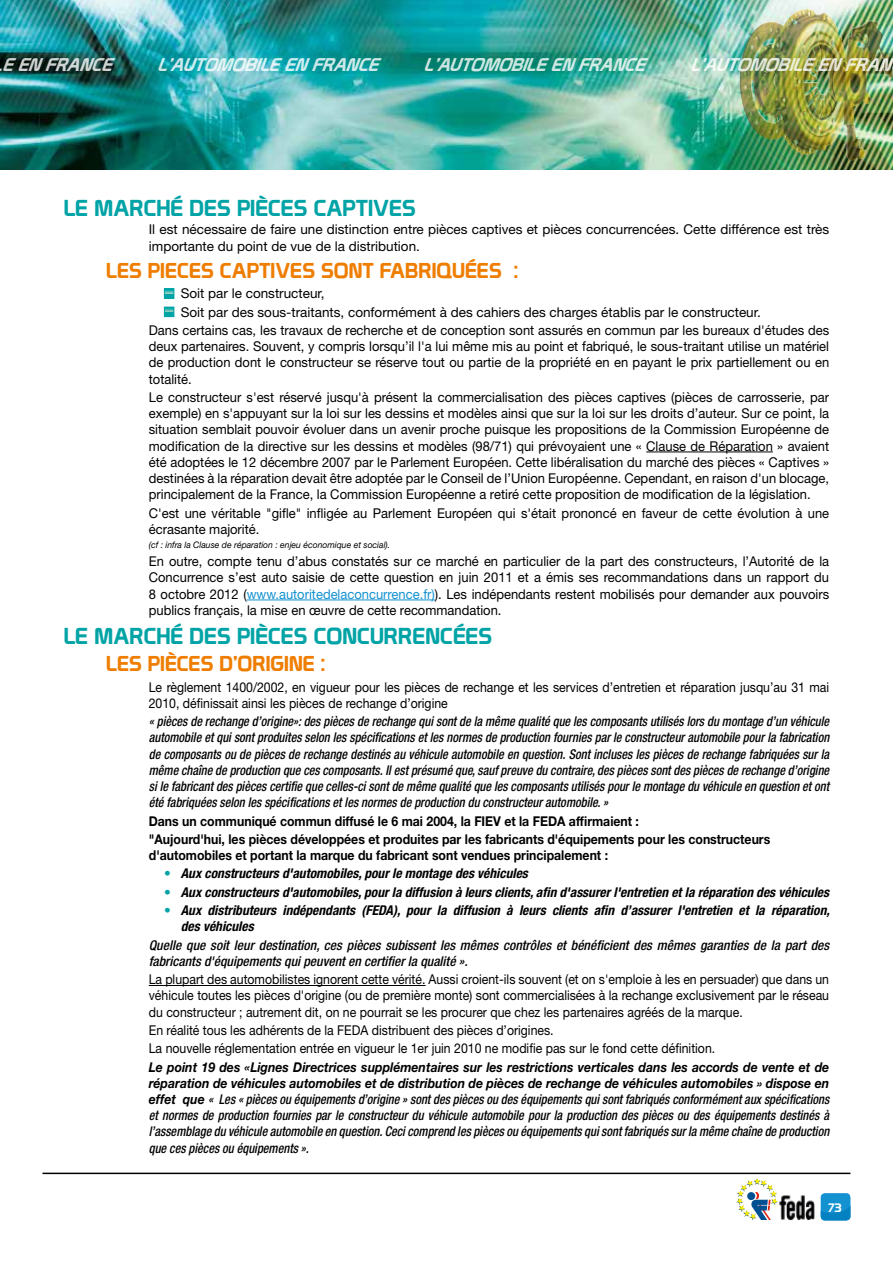
<style>
.page{position:relative;width:893px;height:1263px;background:#fff}
.page>*{position:absolute;margin:0;border:0;box-sizing:border-box;transform-origin:0 0}
.t1{font:22.5px "Prototype";color:#00a3a6}
.t2{font:21px "Prototype";color:#ef7d00}
.t3{font:italic 18px "Prototype";color:#fff}
.t4{font:13.5px/16.2px "Helvetica Neue LT Std";color:#000;text-align:justify;scale:.96 1}
.t5{font:italic 500 condensed 13.5px/16.2px "Helvetica Neue";color:#000;text-align:justify;scale:.91 1}
.t6{font:13.5px/16.2px "Helvetica Neue LT Std";color:#000;scale:.91 1}
.t7{font:italic 500 condensed 13.5px/16.2px "Helvetica Neue LT Std";color:#000;text-align:justify;scale:.91 1}
.t8{font:italic 700 condensed 13.5px/16.2px "Helvetica Neue LT Std";color:#000}
.t9{font:13.5px/16.2px "Helvetica Neue LT Std";color:#000}
.t10{font:700 13.5px/18.3px "Helvetica Neue LT Std";color:#000;scale:.91 1}
.t11{font:italic 500 condensed 13.5px/16.2px "Helvetica Neue";color:#000}
.t12{font:12px "Prototype";color:#fff}
.t13{font:italic 9px "Helvetica Neue LT Std";color:#000;scale:.96 1}
.s1{color:#1391d1}
.s2{font-weight:400;font-style:normal;font-stretch:normal;color:#00a3a6}
.s3{font-weight:700;font-stretch:normal}
</style>
<div class="page">
<svg style="left:736px;top:1178px;width:42px;height:42px"></svg>
<img style="left:779px;top:1195px;width:35px;height:25px">
<div style="left:821px;top:1193px;width:29px;height:27px;background:#1391d1;border-radius:4px"></div>
<svg style="left:821px;top:1207px;width:29px;height:13px"></svg>
<hr style="left:43px;top:1172px;width:807px;height:2px;background:#000">
<img style="left:0;top:0;width:1px;height:169px">
<img style="left:1px;top:0;width:892px;height:169px">
<img style="left:740px;top:9px;width:104px;height:146px">
<hr style="left:646px;top:452px;width:127px;height:1px;background:#000">
<hr style="left:247px;top:600px;width:188px;height:1px;background:#1391d1">
<hr style="left:149px;top:985px;width:277px;height:1px;background:#000">
<svg style="left:166px;top:291px;width:6px;height:5px"></svg>
<div style="left:164px;top:289px;width:10px;height:9px;border:1px solid #00a3a6"></div>
<svg style="left:166px;top:309px;width:6px;height:6px"></svg>
<div style="left:164px;top:307px;width:10px;height:10px;border:1px solid #00a3a6"></div>
<h3 class="t3" style="left:-7px;top:54px;width:128px">LEENFRANCE</h3>
<h3 class="t3" style="left:157px;top:54px;width:230px">L’AUTOMOBILEENFRANCE</h3>
<h3 class="t3" style="left:424px;top:54px;width:230px">L’AUTOMOBILEENFRANCE</h3>
<h3 class="t3" style="left:690px;top:54px;width:209px">L’AUTOMOBILEENFRAN</h3>
<h1 class="t1" style="left:64px;top:195px;width:354px">LE MARCHÉ DES PIÈCES CAPTIVES</h1>
<p class="t9" style="left:149px;top:221px;width:682px">I l est nécessaire de faire une distinction entre pièces captives et pièces concurrencées. Cette différence est très importante du point de vue de la distribution.</p>
<h2 class="t2" style="left:106px;top:258px;width:242px">LES PIECES CAPTIVES SONT</h2>
<h2 class="t2" style="left:380px;top:258px;width:140px">FABRIQUÉES :</h2>
<p class="t9" style="left:174px;top:285px;width:152px">Soit par le constructeur,</p>
<p class="t9" style="left:174px;top:304px;width:588px">Soit par des sous-traitants, conformément à des cahiers des charges établis par le constructeur.</p>
<p class="t4" style="left:149px;top:322px;width:710px">Dans certains cas, les travaux de recherche et de conception sont assurés en commun par les bureaux d'études des</p>
<p class="t4" style="left:149px;top:338px;width:710px">deux partenaires. Souvent, y compris lorsqu’il l'a lui même mis au point et fabriqué, le sous-traitant utilise un matériel de production dont le constructeur se réserve tout ou partie de la propriété en en payant le prix partiellement ou en totalité.</p>
<p class="t4" style="left:149px;top:389px;width:710px">Le constructeur s'est réservé jusqu'à présent la commercialisation des pièces captives (pièces de carrosserie, par exemple) en s'appuyant sur la loi sur les dessins et modèles ainsi que sur la loi sur les droits d’auteur. Sur ce point, la situation semblait pouvoir évoluer dans un avenir proche puisque les propositions de la Commission Européenne de modification de la directive sur les dessins et modèles (98/71) qui prévoyaient une « Clause de Réparation » avaient été adoptées le 12 décembre 2007 par le Parlement Européen. Cette libéralisation du marché des pièces « Captives » destinées à la réparation devait être adoptée par le Conseil de l’Union Européenne. Cependant, en raison d'un blocage, principalement de la France, la Commission Européenne a retiré cette proposition de modification de la législation.</p>
<p class="t4" style="left:149px;top:504px;width:710px">C'est une véritable "gifle" infligée au Parlement Européen qui s'était prononcé en faveur de cette évolution à une écrasante majorité.</p>
<p class="t13" style="left:149px;top:539px;width:253px">(cf : infra la Clause de réparation : enjeu économique et social).</p>
<p class="t4" style="left:149px;top:553px;width:710px">En outre, compte tenu d’abus constatés sur ce marché en particulier de la part des constructeurs, l’Autorité de la Concurrence s’est auto saisie de cette question en juin 2011 et a émis ses recommandations dans un rapport du 8 octobre 2012 (<span class="s1">www.autoritedelaconcurrence.fr)</span>). Les indépendants restent mobilisés pour demander aux pouvoirs publics français, la mise en œuvre de cette recommandation.</p>
<h1 class="t1" style="left:64px;top:622px;width:321px">LE MARCHÉ DES PIÈCES CONCURR</h1>
<h1 class="t1" style="left:413px;top:622px;width:81px">ENCÉES</h1>
<h2 class="t2" style="left:106px;top:651px;width:13px">LES</h2>
<h2 class="t2" style="left:148px;top:651px;width:42px">PIÈCES</h2>
<h2 class="t2" style="left:219px;top:651px;width:107px">D’ORIGINE :</h2>
<p class="t6" style="left:149px;top:679px;width:749px">Le règlement 1400/2002, en vigueur pour les pièces de rechange et les services d’entretien et réparation jusqu’au 31 mai<br>2010, définissait ainsi les pièces de rechange d’origine</p>
<p class="t5" style="left:149px;top:713px;width:749px">« pièces de rechange d’origine»: des pièces de rechange qui sont de la même qualité que les composants utilisés lors du montage d’un véhicule automobile et qui sont produites selon les spécifications et les normes de production fournies par le constructeur automobile pour la fabrication de composants ou de pièces de rechange destinés au véhicule automobile en question. Sont incluses les pièces de rechange fabriquées sur la même chaîne de production que ces composants. Il est présumé que, sauf preuve du contraire, des pièces sont des pièces de rechange d’origine si le fabricant des pièces certifie que celles-ci sont de même qualité que les composants utilisés pour le montage du véhicule en question et ont été fabriquées selon les spécifications et les normes de production du constructeur automobile. »</p>
<p class="t10" style="left:149px;top:811px;width:684px">Dans un communiqué commun diffusé le 6 mai 2004, la FIEV et la FEDA affirmaient :<br>"Aujourd'hui, les pièces développées et produites par les fabricants d'équipements pour les constructeurs</p>
<p class="t10" style="left:149px;top:846px;width:506px">d'automobiles et portant la marque du fabricant sont vendues principalement :</p>
<p class="t8" style="left:164px;top:866px;width:365px"><span class="s2">•</span> Aux constructeurs d'automobiles, pour le montage des véhicules</p>
<p class="t8" style="left:164px;top:884px;width:666px"><span class="s2">•</span> Aux constructeurs d'automobiles, pour la diffusion à leurs clients, afin d'assurer l'entretien et la réparation des véhicules</p>
<p class="t8" style="left:181px;top:902px;width:650px;text-indent:-16px"><span class="s2">•</span> Aux distributeurs indépendants (FEDA), pour la diffusion à leurs clients afin d’assurer l'entretien et la réparation, des véhicules</p>
<p class="t11" style="left:149px;top:936px;width:682px">Quelle que soit leur destination, ces pièces subissent les mêmes contrôles et bénéficient des mêmes garanties de la part des fabricants d'équipements qui peuvent en certifier la qualité ».</p>
<p class="t6" style="left:149px;top:971px;width:749px;text-align:justify">La plupart des automobilistes ignorent cette vérité. Aussi croient-ils souvent (et on s'emploie à les en persuader) que dans un véhicule toutes les pièces d'origine (ou de première monte) sont commercialisées à la rechange exclusivement par le réseau du constructeur ; autrement dit, on ne pourrait se les procurer que chez les partenaires agréés de la marque.</p>
<p class="t6" style="left:149px;top:1022px;width:225px">En réalité tous les adhérents de la FEDA</p>
<p class="t6" style="left:149px;top:1021px;width:624px;line-height:18.3px;text-indent:223px">distribuent des pièces d’origines.<br>La nouvelle réglementation entrée en vigueur le 1er juin 2010 ne modifie pas sur le fond cette définition.</p>
<p class="t7" style="left:149px;top:1059px;width:749px"><span class="s3">Le point 19 des «Lignes Directrices supplémentaires sur les restrictions verticales dans les accords de vente et de réparation de véhicules automobiles et de distribution de pièces de rechange de véhicules automobiles » dispose en effet que</span> « Les « pièces ou équipements d’origine » sont des pièces ou des équipements qui sont fabriqués conformément aux spécifications et normes de production fournies par le constructeur du véhicule automobile pour la production des pièces ou des équipements destinés à l’assemblage du véhicule automobile en question. Ceci comprend les pièces ou équipements qui sont fabriqués sur la même chaîne de production que ces pièces ou équipements ».</p>
<p class="t12" style="left:828px;top:1200px;width:15px">73</p>
</div>
